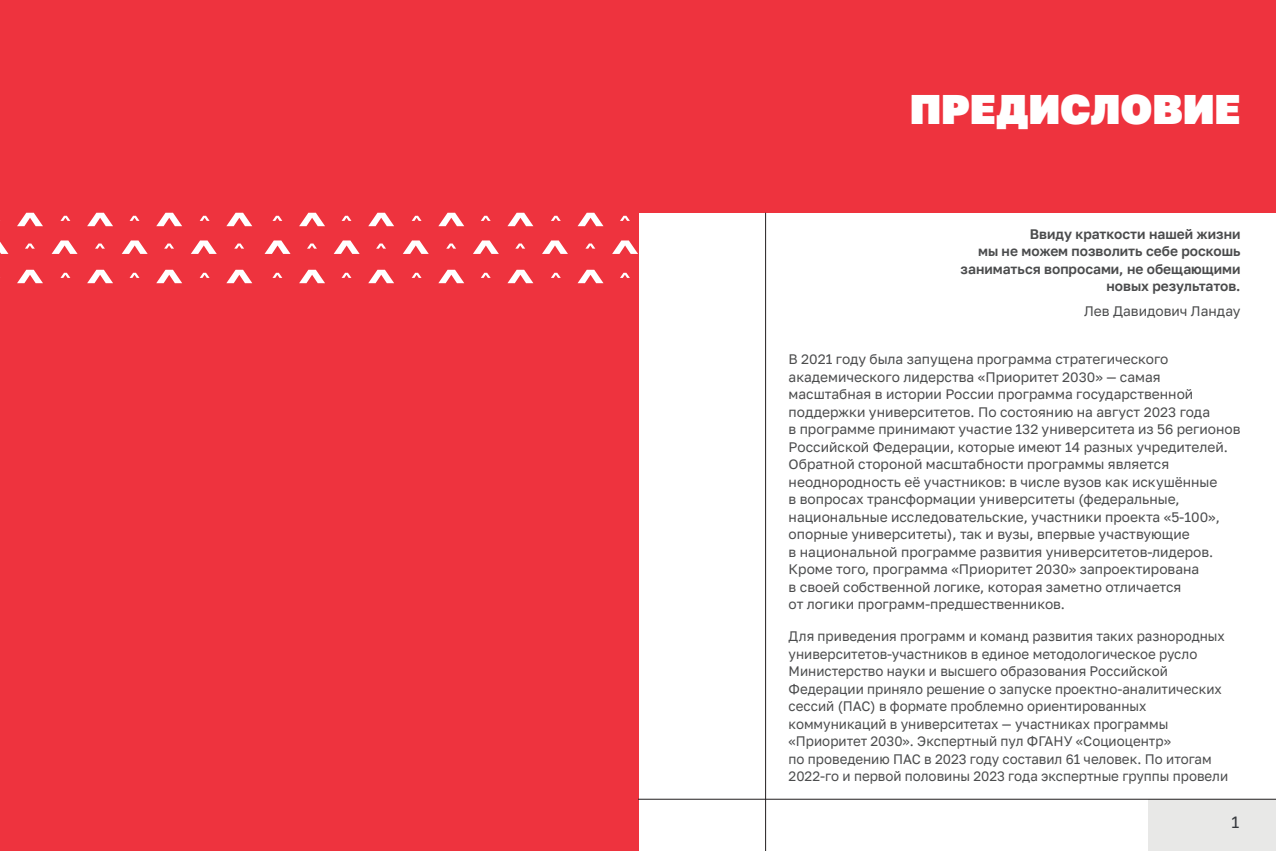
<style>
.page{position:relative;width:1276px;height:851px;background:#fff}
.page>*{position:absolute;margin:0;border:0;box-sizing:border-box;transform-origin:0 0}
.RAZDEL{font:900 41.25px "Golos Text";letter-spacing:.01em;color:#fff}
.t1{font:16.25px "Golos Text";color:#36393e}
.TXT{font:13.75px/17.5px "Golos Text";color:#4b4c4d}
.TXT-2{font:600 13.75px/17.5px "Golos Text";color:#4b4c4d;text-align:right}
</style>
<div class="page">
<div style="left:638px;top:0;width:638px;height:213px;background:#ee333e"></div>
<div style="left:0;top:0;width:638px;height:850px;background:#ee333e"></div>
<hr style="left:765px;top:213px;width:1px;height:637px;background:#231f20">
<svg style="left:299px;top:213px;width:26px;height:13px"></svg>
<svg style="left:334px;top:240px;width:26px;height:14px"></svg>
<svg style="left:264px;top:240px;width:26px;height:14px"></svg>
<svg style="left:438px;top:213px;width:26px;height:13px"></svg>
<svg style="left:473px;top:240px;width:26px;height:14px"></svg>
<svg style="left:368px;top:213px;width:26px;height:13px"></svg>
<svg style="left:403px;top:240px;width:26px;height:14px"></svg>
<svg style="left:507px;top:213px;width:26px;height:13px"></svg>
<svg style="left:542px;top:240px;width:26px;height:14px"></svg>
<svg style="left:577px;top:213px;width:26px;height:13px"></svg>
<svg style="left:612px;top:240px;width:26px;height:14px"></svg>
<svg style="left:272px;top:216px;width:10px;height:5px"></svg>
<svg style="left:307px;top:243px;width:10px;height:5px"></svg>
<svg style="left:412px;top:216px;width:9px;height:5px"></svg>
<svg style="left:446px;top:243px;width:10px;height:5px"></svg>
<svg style="left:341px;top:216px;width:10px;height:5px"></svg>
<svg style="left:376px;top:243px;width:10px;height:5px"></svg>
<svg style="left:481px;top:216px;width:10px;height:5px"></svg>
<svg style="left:516px;top:243px;width:9px;height:5px"></svg>
<svg style="left:551px;top:216px;width:10px;height:5px"></svg>
<svg style="left:586px;top:243px;width:9px;height:5px"></svg>
<svg style="left:620px;top:216px;width:10px;height:5px"></svg>
<svg style="left:0;top:242px;width:8px;height:12px"></svg>
<svg style="left:87px;top:213px;width:26px;height:13px"></svg>
<svg style="left:122px;top:240px;width:26px;height:14px"></svg>
<svg style="left:17px;top:213px;width:26px;height:13px"></svg>
<svg style="left:52px;top:240px;width:26px;height:14px"></svg>
<svg style="left:156px;top:213px;width:26px;height:13px"></svg>
<svg style="left:191px;top:240px;width:26px;height:14px"></svg>
<svg style="left:226px;top:213px;width:26px;height:13px"></svg>
<svg style="left:60px;top:216px;width:10px;height:5px"></svg>
<svg style="left:95px;top:243px;width:10px;height:5px"></svg>
<svg style="left:25px;top:243px;width:10px;height:5px"></svg>
<svg style="left:130px;top:216px;width:9px;height:5px"></svg>
<svg style="left:164px;top:243px;width:10px;height:5px"></svg>
<svg style="left:200px;top:216px;width:10px;height:5px"></svg>
<svg style="left:299px;top:270px;width:26px;height:13px"></svg>
<svg style="left:438px;top:270px;width:26px;height:13px"></svg>
<svg style="left:368px;top:270px;width:26px;height:13px"></svg>
<svg style="left:507px;top:270px;width:26px;height:13px"></svg>
<svg style="left:577px;top:270px;width:26px;height:13px"></svg>
<svg style="left:272px;top:273px;width:10px;height:5px"></svg>
<svg style="left:412px;top:273px;width:9px;height:5px"></svg>
<svg style="left:341px;top:273px;width:10px;height:5px"></svg>
<svg style="left:481px;top:273px;width:10px;height:5px"></svg>
<svg style="left:551px;top:273px;width:10px;height:5px"></svg>
<svg style="left:620px;top:273px;width:10px;height:5px"></svg>
<svg style="left:87px;top:270px;width:26px;height:13px"></svg>
<svg style="left:17px;top:270px;width:26px;height:13px"></svg>
<svg style="left:156px;top:270px;width:26px;height:13px"></svg>
<svg style="left:226px;top:270px;width:26px;height:13px"></svg>
<svg style="left:60px;top:273px;width:10px;height:5px"></svg>
<svg style="left:130px;top:273px;width:9px;height:5px"></svg>
<svg style="left:200px;top:273px;width:10px;height:5px"></svg>
<svg style="left:234px;top:243px;width:10px;height:5px"></svg>
<div style="left:1148px;top:799px;width:128px;height:51px;background:#e8e8e7"></div>
<hr style="left:638px;top:798px;width:638px;height:1px;background:#231f20">
<p class="RAZDEL" style="left:910px;top:84px;width:331px">ПРЕДИСЛОВИЕ</p>
<p class="TXT-2" style="left:960px;top:225px;width:281px">Ввиду краткости нашей жизни<br>мы не можем позволить себе роскошь заниматься вопросами, не обещающими новых результатов.</p>
<p class="TXT" style="left:1084px;top:302px;width:158px">Лев Давидович Ландау</p>
<p class="TXT" style="left:788px;top:350px;width:453px">В 2021 году была запущена программа стратегического академического лидерства «Приоритет 2030» — самая масштабная в истории России программа государственной поддержки университетов. По состоянию на август 2023 года<br>в программе принимают участие 132 университета из 56 регионов Российской Федерации, которые имеют 14 разных учредителей.<br>Обратной стороной масштабности программы является неоднородность её участников: в числе вузов как искушённые<br>в вопросах трансформации университеты (федеральные, национальные исследовательские, участники проекта «5-100», опорные университеты), так и вузы, впервые участвующие<br>в национальной программе развития университетов-лидеров.<br>Кроме того, программа «Приоритет 2030» запроектирована<br>в своей собственной логике, которая заметно отличается<br>от логики программ-предшественников.</p>
<p class="TXT" style="left:788px;top:627px;width:441px">Для приведения программ и команд развития таких разнородных университетов-участников в единое методологическое русло Министерство науки и высшего образования Российской Федерации приняло решение о запуске проектно-аналитических сессий (ПАС) в формате проблемно ориентированных коммуникаций в университетах — участниках программы «Приоритет 2030». Экспертный пул ФГАНУ «Социоцентр»<br>по проведению ПАС в 2023 году составил 61 человек. По итогам 2022-го и первой половины 2023 года экспертные группы провели</p>
<p class="t1" style="left:1231px;top:812px;width:9px">1</p>
</div>
